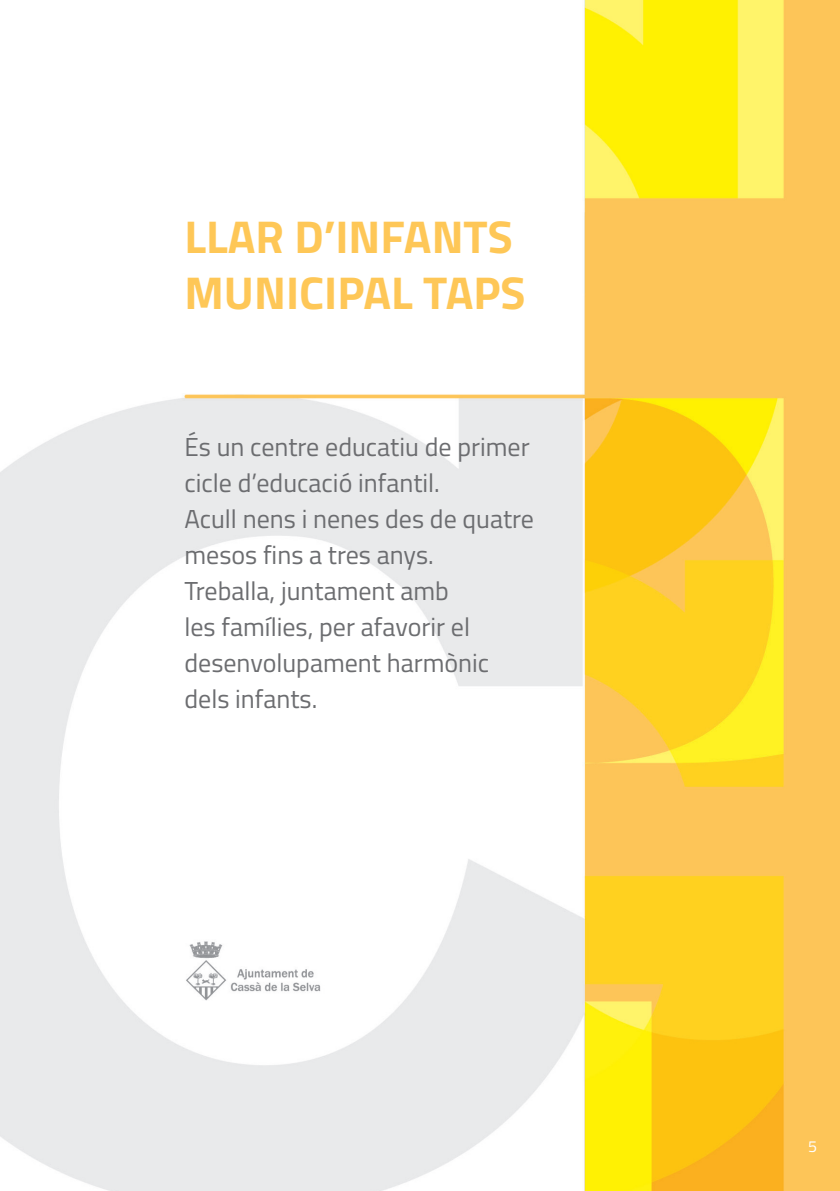
<style>
.page{position:relative;width:840px;height:1191px;background:#fff}
.page>*{position:absolute;margin:0;border:0;box-sizing:border-box;transform-origin:0 0}
.t1{font:700 46px/55.2px "Titillium Web";color:#fec757}
.t2{font:26px/36px "Titillium Web";color:#6c6d70}
.t3{font:16px "Titillium Web";color:#fff}
</style>
<div class="page">
<img style="left:0;top:0;width:839px;height:1191px">
<p class="t1" style="left:184px;top:207px;width:342px">LLAR D’INFANTS<br>MUNICIPAL TAPS</p>
<p class="t2" style="left:184px;top:427px;width:346px">És un centre educatiu de primer cicle d’educació infantil.</p>
<p class="t2" style="left:184px;top:499px;width:351px">Acull nens i nenes des de quatre mesos fins a tres anys.</p>
<p class="t2" style="left:184px;top:571px;width:306px">Treballa, juntament amb<br>les famílies, per afavorir el desenvolupament harmònic</p>
<p class="t2" style="left:184px;top:679px;width:134px">dels infants.</p>
<p class="t3" style="left:807px;top:1135px;width:10px">5</p>
</div>
